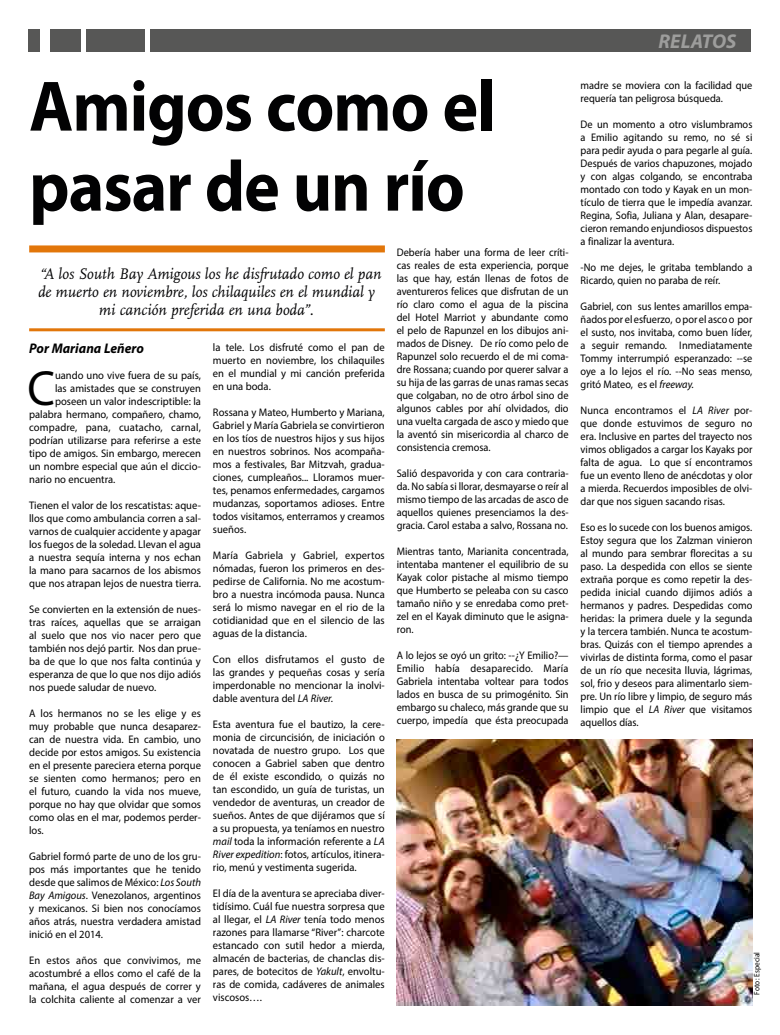
<style>
.page{position:relative;width:780px;height:1035px;background:#fff}
.page>*{position:absolute;margin:0;border:0;box-sizing:border-box;transform-origin:0 0}
.t1{font:700 72px/80px "Myriad Pro";letter-spacing:-.015em;color:#020203;scale:.94 1}
.t2{font:49.6px "Myriad Pro";color:#000;scale:.96 1}
.t3{font:italic 700 20px "Myriad Pro";color:#9d9d9c}
.t4{font:italic 16px/18px "Scala";color:#020203;text-align:center;scale:.96 1}
.t5{font:italic 700 14px "Myriad Pro";color:#000;scale:.96 1}
.t6{font:11px/13px "Myriad Pro";color:#000;text-align:justify;scale:.96 1}
.t7{font:11px/13px "Myriad Pro";color:#000;text-align:justify;scale:.94 1}
.t8{font:8px "Myriad Pro";color:#000;scale:.92 1}
.s1{font-style:italic}
</style>
<div class="page">
<div style="left:29px;top:245px;width:356px;height:7px;background:#e2760a"></div>
<hr style="left:29px;top:328px;width:356px;height:3px;background:#e2760a">
<div style="left:255px;top:29px;width:495px;height:22px;background:#575756"></div>
<div style="left:151px;top:29px;width:104px;height:22px;background:#575756"></div>
<div style="left:87px;top:29px;width:58px;height:22px;background:#575756"></div>
<div style="left:51px;top:29px;width:30px;height:22px;background:#575756"></div>
<div style="left:28px;top:29px;width:11px;height:22px;background:#575756"></div>
<img style="left:397px;top:739px;width:355px;height:267px">
<h3 class="t3" style="left:658px;top:31px;width:79px">RELATOS</h3>
<h1 class="t1" style="left:29px;top:73px;width:498px">Amigos como el pasar de un río</h1>
<h3 class="t4" style="left:38px;top:266px;width:359px">“A los South Bay Amigous los he disfrutado como el pan de muerto en noviembre, los chilaquiles en el mundial y mi canción preferida en una boda”.</h3>
<p class="t5" style="left:29px;top:341px;width:121px">Por Mariana Leñero</p>
<h2 class="t2" style="left:27px;top:364px;width:30px">C</h2>
<p class="t6" style="left:55px;top:369px;width:153px">uando uno vive fuera de su país,</p>
<p class="t6" style="left:55px;top:382px;width:153px">las amistades que se construyen</p>
<p class="t6" style="left:55px;top:395px;width:153px">poseen un valor indescriptible: la</p>
<p class="t6" style="left:29px;top:408px;width:180px">palabra hermano, compañero, chamo,</p>
<p class="t6" style="left:29px;top:421px;width:180px">compadre, pana, cuatacho, carnal,</p>
<p class="t6" style="left:29px;top:434px;width:180px">podrían utilizarse para referirse a este</p>
<p class="t6" style="left:29px;top:447px;width:180px">tipo de amigos. Sin embargo, merecen</p>
<p class="t6" style="left:29px;top:460px;width:180px">un nombre especial que aún el diccio-</p>
<p class="t6" style="left:29px;top:473px;width:91px">nario no encuentra.</p>
<p class="t6" style="left:29px;top:499px;width:180px">Tienen el valor de los rescatistas: aque&shy;llos que como ambulancia corren a sal&shy;varnos de cualquier accidente y apagar los fuegos de la soledad. Llevan el agua a nuestra sequía interna y nos echan la mano para sacarnos de los abismos que nos atrapan lejos de nuestra tierra.</p>
<p class="t6" style="left:29px;top:603px;width:180px">Se convierten en la extensión de nues&shy;tras raíces, aquellas que se arraigan al suelo que nos vio nacer pero que también nos dejó partir. Nos dan prue&shy;ba de que lo que nos falta continúa y esperanza de que lo que nos dijo adiós nos puede saludar de nuevo.</p>
<p class="t6" style="left:29px;top:707px;width:180px">A los hermanos no se les elige y es muy probable que nunca desaparez&shy;can de nuestra vida. En cambio, uno decide por estos amigos. Su existencia en el presente pareciera eterna porque se sienten como hermanos; pero en el futuro, cuando la vida nos mueve, porque no hay que olvidar que somos como olas en el mar, podemos perder&shy;los.</p>
<p class="t6" style="left:29px;top:850px;width:180px">Gabriel formó parte de uno de los gru&shy;pos más importantes que he tenido desde que salimos de México: <span class="s1">Los South Bay Amigous</span>. Venezolanos, argentinos y mexicanos. Si bien nos conocíamos años atrás, nuestra verdadera amistad inició en el 2014.</p>
<p class="t6" style="left:29px;top:954px;width:180px">En estos años que convivimos, me acostumbré a ellos como el café de la mañana, el agua después de correr y la colchita caliente al comenzar a ver</p>
<p class="t6" style="left:213px;top:341px;width:180px">la tele. Los disfruté como el pan de muerto en noviembre, los chilaquiles en el mundial y mi canción preferida en una boda.</p>
<p class="t6" style="left:213px;top:406px;width:180px">Rossana y Mateo, Humberto y Mariana, Gabriel y María Gabriela se convirtieron en los tíos de nuestros hijos y sus hijos en nuestros sobrinos. Nos acompaña&shy;mos a festivales, Bar Mitzvah, gradua&shy;ciones, cumpleaños... Lloramos muer&shy;tes, penamos enfermedades, cargamos mudanzas, soportamos adioses. Entre todos visitamos, enterramos y creamos sueños.</p>
<p class="t6" style="left:213px;top:549px;width:180px">María Gabriela y Gabriel, expertos nómadas, fueron los primeros en des&shy;pedirse de California. No me acostum&shy;bro a nuestra incómoda pausa. Nunca será lo mismo navegar en el rio de la cotidianidad que en el silencio de las aguas de la distancia.</p>
<p class="t6" style="left:213px;top:653px;width:180px">Con ellos disfrutamos el gusto de las grandes y pequeñas cosas y sería imperdonable no mencionar la inolvi&shy;dable aventura del <span class="s1">LA River.</span></p>
<p class="t6" style="left:213px;top:718px;width:180px">Esta aventura fue el bautizo, la cere&shy;monia de circuncisión, de iniciación o novatada de nuestro grupo. Los que conocen a Gabriel saben que dentro de él existe escondido, o quizás no tan escondido, un guía de turistas, un vendedor de aventuras, un creador de sueños. Antes de que dijéramos que sí a su propuesta, ya teníamos en nuestro <span class="s1">mail</span> toda la información referente a <span class="s1">LA River expedition</span>: fotos, artículos, itinera&shy;rio, menú y vestimenta sugerida.</p>
<p class="t6" style="left:213px;top:887px;width:180px">El día de la aventura se apreciaba diver&shy;tidísimo. Cuál fue nuestra sorpresa que al llegar, el <span class="s1">LA River</span> tenía todo menos razones para llamarse “River”: charcote estancado con sutil hedor a mierda, almacén de bacterias, de chanclas dis&shy;pares, de botecitos de <span class="s1">Yakult</span>, envoltu&shy;ras de comida, cadáveres de animales viscosos….</p>
<p class="t7" style="left:397px;top:246px;width:184px">Debería haber una forma de leer críti&shy;cas reales de esta experiencia, porque las que hay, están llenas de fotos de aventureros felices que disfrutan de un río claro como el agua de la piscina del Hotel Marriot y abundante como el pelo de Rapunzel en los dibujos ani&shy;mados de Disney. De río como pelo de Rapunzel solo recuerdo el de mi coma&shy;dre Rossana; cuando por querer salvar a su hija de las garras de unas ramas secas que colgaban, no de otro árbol sino de algunos cables por ahí olvidados, dio una vuelta cargada de asco y miedo que la aventó sin misericordia al charco de consistencia cremosa.</p>
<p class="t7" style="left:397px;top:467px;width:184px">Salió despavorida y con cara contraria&shy;da. No sabía si llorar, desmayarse o reír al mismo tiempo de las arcadas de asco de aquellos quienes presenciamos la des&shy;gracia. Carol estaba a salvo, Rossana no.</p>
<p class="t7" style="left:397px;top:545px;width:184px">Mientras tanto, Marianita concentrada, intentaba mantener el equilibrio de su Kayak color pistache al mismo tiempo que Humberto se peleaba con su casco tamaño niño y se enredaba como pret&shy;zel en el Kayak diminuto que le asigna&shy;ron.</p>
<p class="t7" style="left:397px;top:649px;width:184px">A lo lejos se oyó un grito: --¿Y Emilio?— Emilio había desaparecido. María Gabriela intentaba voltear para todos lados en busca de su primogénito. Sin embargo su chaleco, más grande que su cuerpo, impedía que ésta preocupada</p>
<p class="t7" style="left:580px;top:79px;width:184px">madre se moviera con la facilidad que requería tan peligrosa búsqueda.</p>
<p class="t7" style="left:580px;top:118px;width:184px">De un momento a otro vislumbramos a Emilio agitando su remo, no sé si para pedir ayuda o para pegarle al guía.<br>Después de varios chapuzones, mojado y con algas colgando, se encontraba montado con todo y Kayak en un mon&shy;tículo de tierra que le impedía avanzar.<br>Regina, Sofia, Juliana y Alan, desapare&shy;cieron remando enjundiosos dispuestos a finalizar la aventura.</p>
<p class="t7" style="left:580px;top:261px;width:184px">-No me dejes, le gritaba temblando a<br>Ricardo, quien no paraba de reír.</p>
<p class="t7" style="left:580px;top:300px;width:184px">Gabriel, con sus lentes amarillos empa&shy;ñados por el esfuerzo, o por el asco o por el susto, nos invitaba, como buen líder, a seguir remando. Inmediatamente Tommy interrumpió esperanzado: --se oye a lo lejos el río. --No seas menso, gritó Mateo, es el <span class="s1">freeway.</span></p>
<p class="t7" style="left:580px;top:404px;width:184px">Nunca encontramos el <span class="s1">LA River</span> por&shy;que donde estuvimos de seguro no era. Inclusive en partes del trayecto nos vimos obligados a cargar los Kayaks por falta de agua. Lo que sí encontramos fue un evento lleno de anécdotas y olor a mierda. Recuerdos imposibles de olvi&shy;dar que nos siguen sacando risas.</p>
<p class="t7" style="left:580px;top:521px;width:184px">Eso es lo sucede con los buenos amigos.<br>Estoy segura que los Zalzman vinieron al mundo para sembrar florecitas a su paso. La despedida con ellos se siente extraña porque es como repetir la des&shy;pedida inicial cuando dijimos adiós a hermanos y padres. Despedidas como heridas: la primera duele y la segunda y la tercera también. Nunca te acostum&shy;bras. Quizás con el tiempo aprendes a vivirlas de distinta forma, como el pasar de un río que necesita lluvia, lágrimas, sol, frio y deseos para alimentarlo siem&shy;pre. Un río libre y limpio, de seguro más limpio que el <span class="s1">LA River</span> que visitamos aquellos días.</p>
<p class="t8" style="left:752px;top:994px;width:48px;rotate:-90deg">Foto : Especial</p>
</div>
